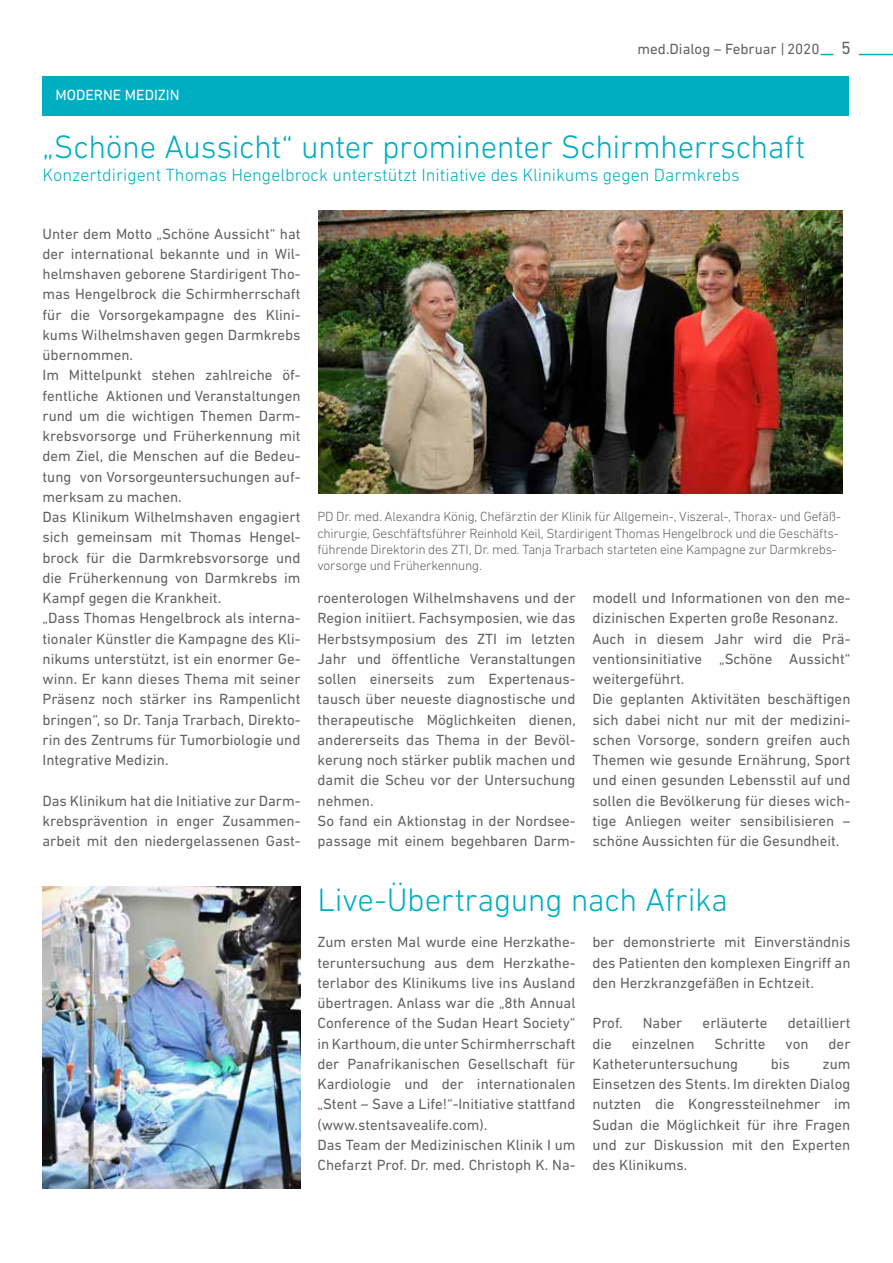
<style>
.page{position:relative;width:893px;height:1263px;background:#fff}
.page>*{position:absolute;margin:0;border:0;box-sizing:border-box;transform-origin:0 0}
.t1{font:300 33px "DIN Next LT Pro";letter-spacing:-.015em;color:#00aec2}
.t2{font:300 18px "DIN Next LT Pro";color:#00aec2}
.t3{font:15px/20.2px "DIN Next LT Pro";color:#636362}
.t4{font:15px "DIN Next LT Pro";color:#fff}
.t5{font:300 13.5px/16.2px "DIN Next LT Pro";letter-spacing:-.02em;color:#636362}
.s1{font-size:18px}
</style>
<div class="page">
<hr style="left:859px;top:54px;width:34px;height:1px;background:#00aec2">
<svg style="left:821px;top:54px;width:12px;height:1px"></svg>
<div style="left:43px;top:77px;width:806px;height:39px;background:#00aec2"></div>
<img style="left:43px;top:886px;width:257px;height:302px">
<img style="left:318px;top:211px;width:524px;height:283px">
<p class="t3" style="left:638px;top:38px;width:215px">med.Dialog – Februar | 2020 <span class="s1">5</span></p>
<p class="t4" style="left:55px;top:86px;width:126px">MODERNE MEDIZIN</p>
<h1 class="t1" style="left:43px;top:127px;width:764px">„Schöne Aussicht“ unter prominenter Schirmherrschaft</h1>
<p class="t2" style="left:43px;top:165px;width:699px">Konzertdirigent Thomas Hengelbrock unterstützt Initiative des Klinikums gegen Darmkrebs</p>
<p class="t3" style="left:43px;top:223px;width:259px">Unter dem Motto „Schöne Aussicht“ hat der international bekannte und in Wil&shy;helmshaven geborene Stardirigent Tho&shy;mas Hengelbrock die Schirmherrschaft für die Vorsorgekampagne des Klini&shy;kums Wilhelmshaven gegen Darmkrebs übernommen.<br>Im Mittelpunkt stehen zahlreiche öf&shy;fentliche Aktionen und Veranstaltungen rund um die wichtigen Themen Darm&shy;krebsvorsorge und Früherkennung mit dem Ziel, die Menschen auf die Bedeu&shy;tung von Vorsorgeuntersuchungen auf&shy;merksam zu machen.<br>Das Klinikum Wilhelmshaven engagiert sich gemeinsam mit Thomas Hengel&shy;brock für die Darmkrebsvorsorge und die Früherkennung von Darmkrebs im Kampf gegen die Krankheit.<br>„Dass Thomas Hengelbrock als interna&shy;tionaler Künstler die Kampagne des Kli&shy;nikums unterstützt, ist ein enormer Ge&shy;winn. Er kann dieses Thema mit seiner Präsenz noch stärker ins Rampenlicht bringen“, so Dr. Tanja Trarbach, Direkto&shy;rin des Zentrums für Tumorbiologie und Integrative Medizin.</p>
<p class="t3" style="left:43px;top:790px;width:259px;text-align:justify">Das Klinikum hat die Initiative zur Darm&shy;krebsprävention in enger Zusammen&shy;arbeit mit den niedergelassenen Gast-</p>
<p class="t5" style="left:317px;top:508px;width:525px">PD Dr. med. Alexandra König, Chefärztin der Klinik für Allgemein-, Viszeral-, Thorax- und Gefäß&shy;chirurgie, Geschfäftsführer Reinhold Keil, Stardirigent Thomas Hengelbrock und die Geschäfts&shy;führende Direktorin des ZTI, Dr. med. Tanja Trarbach starteten eine Kampagne zur Darmkrebs&shy;vorsorge und Früherkennung.</p>
<p class="t3" style="left:317px;top:588px;width:260px">roenterologen Wilhelmshavens und der Region initiiert. Fachsymposien, wie das Herbstsymposium des ZTI im letzten Jahr und öffentliche Veranstaltungen sollen einerseits zum Expertenaus&shy;tausch über neueste diagnostische und therapeutische Möglichkeiten dienen, andererseits das Thema in der Bevöl&shy;kerung noch stärker publik machen und damit die Scheu vor der Untersuchung nehmen.<br>So fand ein Aktionstag in der Nordsee&shy;passage mit einem begehbaren Darm-</p>
<p class="t3" style="left:592px;top:588px;width:259px">modell und Informationen von den me&shy;dizinischen Experten große Resonanz.<br>Auch in diesem Jahr wird die Prä&shy;ventionsinitiative „Schöne Aussicht“ weitergeführt.<br>Die geplanten Aktivitäten beschäftigen sich dabei nicht nur mit der medizini&shy;schen Vorsorge, sondern greifen auch Themen wie gesunde Ernährung, Sport und einen gesunden Lebensstil auf und sollen die Bevölkerung für dieses wich&shy;tige Anliegen weiter sensibilisieren – schöne Aussichten für die Gesundheit.</p>
<h1 class="t1" style="left:317px;top:881px;width:412px">Live-Übertragung nach Afrika</h1>
<p class="t3" style="left:317px;top:932px;width:259px">Zum ersten Mal wurde eine Herzkathe&shy;teruntersuchung aus dem Herzkathe&shy;terlabor des Klinikums live ins Ausland übertragen. Anlass war die „8th Annual Conference of the Sudan Heart Society“ in Karthoum, die unter Schirmherrschaft der Panafrikanischen Gesellschaft für Kardiologie und der internationalen „Stent – Save a Life!“-Initiative stattfand (www.stentsavealife.com).<br>Das Team der Medizinischen Klinik I um Chefarzt Prof. Dr. med. Christoph K. Na-</p>
<p class="t3" style="left:592px;top:932px;width:259px;text-align:justify">ber demonstrierte mit Einverständnis des Patienten den komplexen Eingriff an den Herzkranzgefäßen in Echtzeit.</p>
<p class="t3" style="left:592px;top:1013px;width:32px">Prof.</p>
<p class="t3" style="left:643px;top:1013px;width:41px">Naber</p>
<p class="t3" style="left:703px;top:1013px;width:66px">erläuterte</p>
<p class="t3" style="left:788px;top:1013px;width:64px">detailliert</p>
<p class="t3" style="left:592px;top:1033px;width:21px">die</p>
<p class="t3" style="left:632px;top:1033px;width:64px">einzelnen</p>
<p class="t3" style="left:714px;top:1033px;width:53px">Schritte</p>
<p class="t3" style="left:786px;top:1033px;width:24px">von</p>
<p class="t3" style="left:829px;top:1033px;width:23px">der</p>
<p class="t3" style="left:592px;top:1053px;width:147px">Katheteruntersuchung</p>
<p class="t3" style="left:771px;top:1053px;width:21px">bis</p>
<p class="t3" style="left:592px;top:1053px;width:259px;text-align:justify;text-indent:230px">zum Einsetzen des Stents. Im direkten Dialog nutzten die Kongressteilnehmer im Sudan die Möglichkeit für ihre Fragen und zur Diskussion mit den Experten des Klinikums.</p>
</div>
